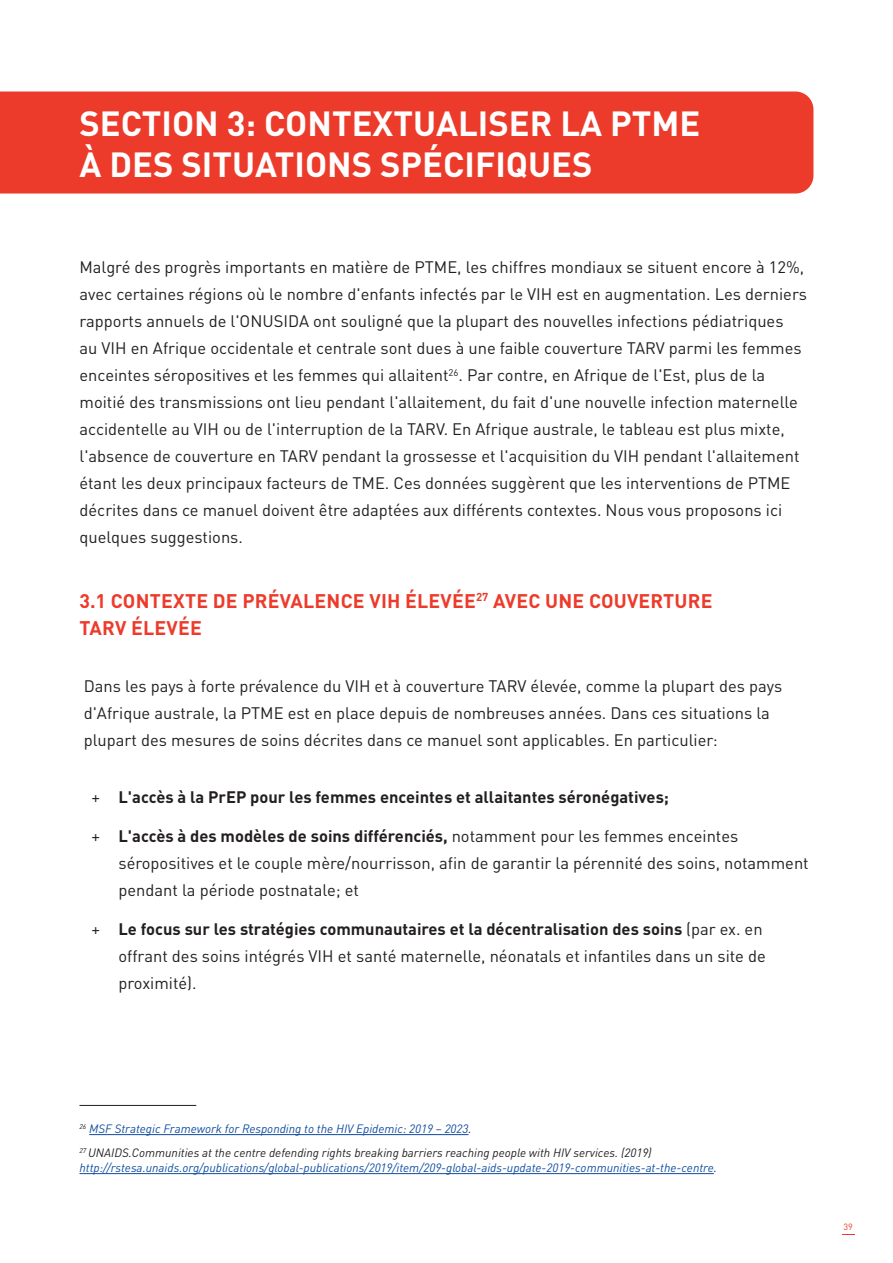
<style>
.page{position:relative;width:893px;height:1263px;background:#fff}
.page>*{position:absolute;margin:0;border:0;box-sizing:border-box;transform-origin:0 0}
.t1{font:700 34.5px/41.4px "DIN Pro";color:#fff}
.Heading_3{font:700 19.5px/27px "DIN Pro";letter-spacing:.01em;color:#ec3b2b}
.t2{font:16.5px/27px "DIN Pro";color:#231f20}
.t3{font:700 16.5px "DIN Pro";color:#231f20}
.heading{font:italic 12px/15px "DIN Pro";color:#0f4ca0}
.t4{font:9px "DIN Pro";color:#ec3b2b}
.s1{font-weight:400}
.s2{font-weight:700}
.s3{color:#231f20}
</style>
<div class="page">
<svg style="left:842px;top:1234px;width:12px;height:1px"></svg>
<div style="left:0;top:92px;width:813px;height:101px;background:#ec3b2b"></div>
<hr style="left:89px;top:1134px;width:379px;height:1px;background:#0f4ca0">
<hr style="left:80px;top:1173px;width:634px;height:1px;background:#0f4ca0">
<hr style="left:80px;top:1105px;width:116px;height:1px;background:#231f20">
<p class="t1" style="left:80px;top:99px;width:622px">SECTION 3: CONTEXTUALISER LA PTME<br>À DES SITUATIONS SPÉCIFIQUES</p>
<p class="t2" style="left:80px;top:252px;width:729px">Malgré des progrès importants en matière de PTME, les chiffres mondiaux se situent encore à 12%, avec certaines régions où le nombre d'enfants infectés par le VIH est en augmentation. Les derniers rapports annuels de l'ONUSIDA ont souligné que la plupart des nouvelles infections pédiatriques<br>au VIH en Afrique occidentale et centrale sont dues à une faible couverture TARV parmi les femmes enceintes séropositives et les femmes qui allaitent<sup>26</sup>. Par contre, en Afrique de l'Est, plus de la moitié des transmissions ont lieu pendant l'allaitement, du fait d'une nouvelle infection maternelle accidentelle au VIH ou de l'interruption de la TARV. En Afrique australe, le tableau est plus mixte, l'absence de couverture en TARV pendant la grossesse et l'acquisition du VIH pendant l'allaitement étant les deux principaux facteurs de TME. Ces données suggèrent que les interventions de PTME décrites dans ce manuel doivent être adaptées aux différents contextes. Nous vous proposons ici quelques suggestions.</p>
<p class="Heading_3" style="left:80px;top:585px;width:634px">3.1 CONTEXTE DE PRÉVALENCE VIH ÉLEVÉE<sup>27</sup> AVEC UNE COUVERTURE<br>TARV ÉLEVÉE</p>
<p class="t2" style="left:84px;top:671px;width:700px">Dans les pays à forte prévalence du VIH et à couverture TARV élevée, comme la plupart des pays d'Afrique australe, la PTME est en place depuis de nombreuses années. Dans ces situations la plupart des mesures de soins décrites dans ce manuel sont applicables. En particulier:</p>
<p class="t3" style="left:91px;top:783px;width:579px"><span class="s1">+</span> L'accès à la PrEP pour les femmes enceintes et allaitantes séronégatives;</p>
<p class="t2" style="left:118px;top:821px;width:692px;text-indent:-27px">+ <span class="s2">L'accès à des modèles de soins différenciés,</span> notamment pour les femmes enceintes séropositives et le couple mère/nourrisson, afin de garantir la pérennité des soins, notamment pendant la période postnatale; et</p>
<p class="t2" style="left:118px;top:914px;width:649px;text-indent:-27px">+ <span class="s2">Le focus sur les stratégies communautaires et la décentralisation des soins</span> (par ex. en offrant des soins intégrés VIH et santé maternelle, néonatals et infantiles dans un site de proximité).</p>
<p class="heading" style="left:80px;top:1120px;width:394px"><sup>26</sup> MSF Strategic Framework for Responding to the HIV Epidemic: 2019 – 2023<span class="s3">.</span></p>
<p class="heading" style="left:79px;top:1144px;width:639px"><sup>27</sup> <span class="s3">UNAIDS.Communities at the centre defending rights breaking barriers reaching people with HIV services. (2019) </span>http://rstesa.unaids.org/publications/global-publications/2019/item/209-global-aids-update-2019-communities-at-the-centre<span class="s3">.</span></p>
<p class="t4" style="left:843px;top:1219px;width:11px">39</p>
</div>
